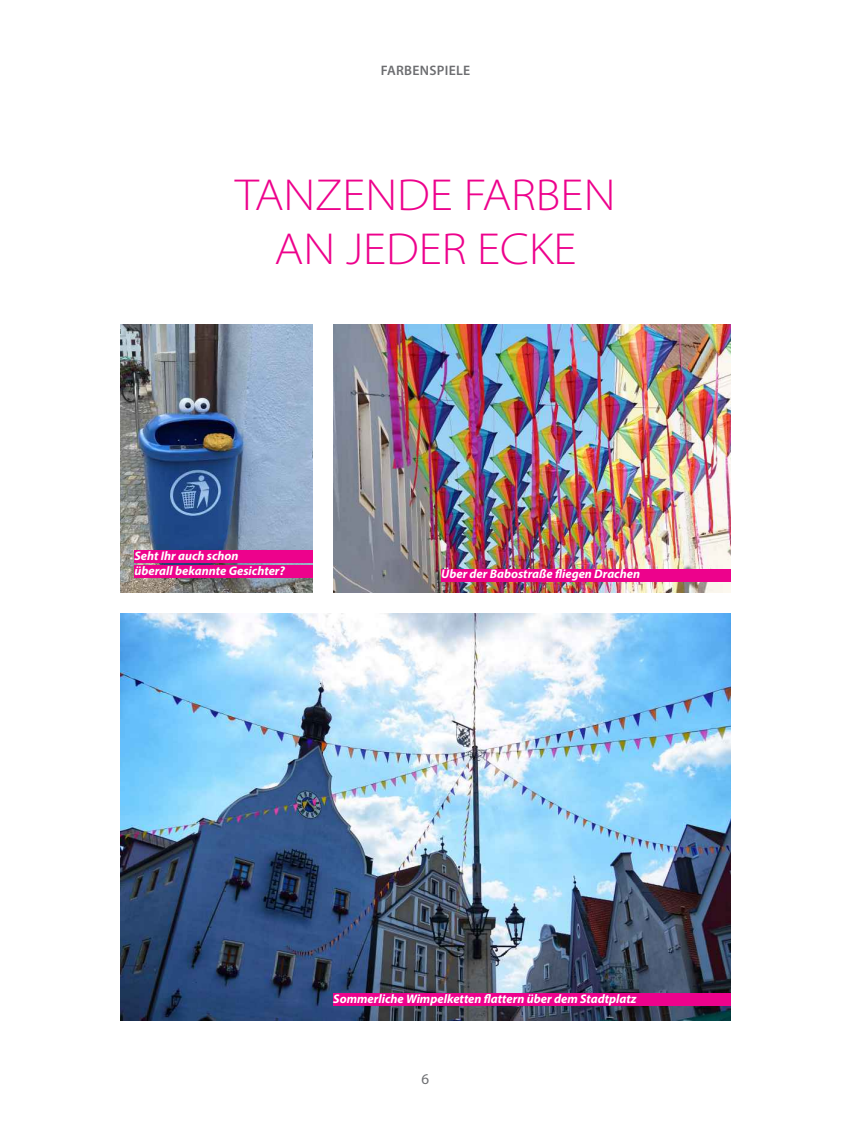
<style>
.page{position:relative;width:851px;height:1134px;background:#fff}
.page>*{position:absolute;margin:0;border:0;box-sizing:border-box;transform-origin:0 0}
.t1{font:300 semi-expanded 45px/54px "Myriad Pro";color:#ed028c;text-align:center}
.t2{font:15px "Myriad Pro";color:#6d6e71}
.t3{font:600 13.75px "Myriad Pro";letter-spacing:.02em;color:#6d6e71}
.t4{font:italic 700 12.5px/15px "Myriad Pro";color:#fff}
</style>
<div class="page">
<img style="left:120px;top:613px;width:610px;height:407px">
<img style="left:334px;top:324px;width:396px;height:268px">
<div style="left:441px;top:569px;width:289px;height:12px;background:#ed028c"></div>
<div style="left:333px;top:993px;width:397px;height:13px;background:#ed028c"></div>
<img style="left:120px;top:324px;width:192px;height:268px">
<div style="left:134px;top:550px;width:178px;height:13px;background:#ed028c"></div>
<div style="left:134px;top:565px;width:178px;height:13px;background:#ed028c"></div>
<p class="t3" style="left:381px;top:62px;width:91px">FARBENSPIELE</p>
<h1 class="t1" style="left:235px;top:167px;width:381px">TANZENDE FARBEN<br>AN JEDER ECKE</h1>
<p class="t4" style="left:134px;top:548px;width:152px">Seht Ihr auch schon<br>überall bekannte Gesichter?</p>
<p class="t4" style="left:441px;top:566px;width:200px">Über der Babostraße fliegen Drachen</p>
<p class="t4" style="left:333px;top:991px;width:304px">Sommerliche Wimpelketten flattern über dem Stadtplatz</p>
<p class="t2" style="left:421px;top:1070px;width:9px">6</p>
</div>
